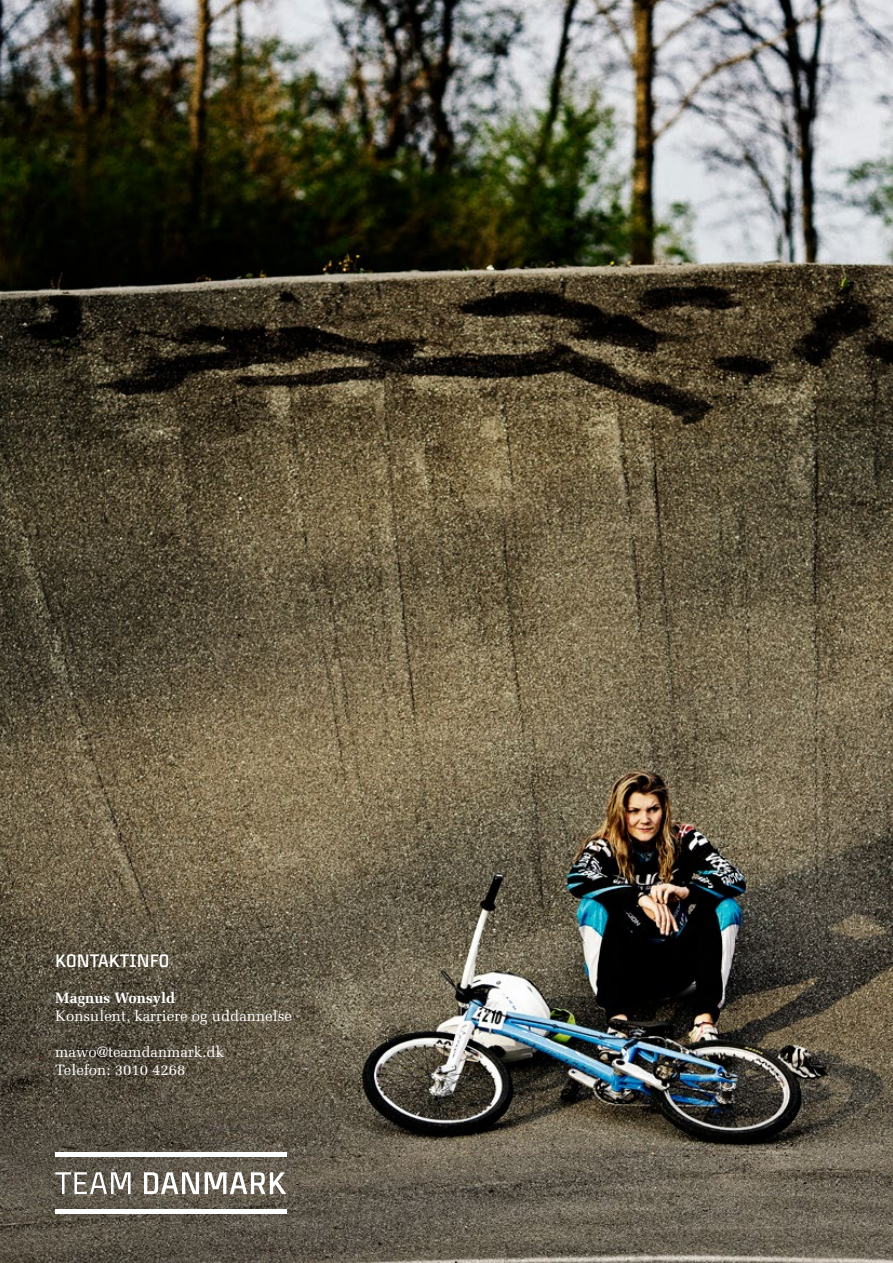
<style>
.page{position:relative;width:893px;height:1263px;background:#fff}
.page>*{position:absolute;margin:0;border:0;box-sizing:border-box;transform-origin:0 0}
.t1{font:700 18px "Team Danmark 4";color:#fff}
.t2{font:15px/18px "Melior LT Std";color:#fff}
.t3{font:700 15px "Melior LT Std";color:#fff}
</style>
<div class="page">
<img style="left:0;top:0;width:893px;height:1263px">
<div style="left:55px;top:1209px;width:231px;height:5px;background:#fcfeff"></div>
<div style="left:55px;top:1152px;width:231px;height:5px;background:#fcfeff"></div>
<svg style="left:144px;top:1172px;width:55px;height:22px"></svg>
<svg style="left:205px;top:1172px;width:81px;height:22px"></svg>
<svg style="left:55px;top:1172px;width:76px;height:22px"></svg>
<p class="t1" style="left:55px;top:951px;width:116px">KONTAKTINFO</p>
<p class="t3" style="left:55px;top:989px;width:122px">Magnus Wonsyld</p>
<p class="t2" style="left:55px;top:1007px;width:238px">Konsulent, karriere og uddannelse</p>
<p class="t2" style="left:55px;top:1043px;width:170px">mawo@teamdanmark.dk<br>Telefon: 3010 4268</p>
</div>
